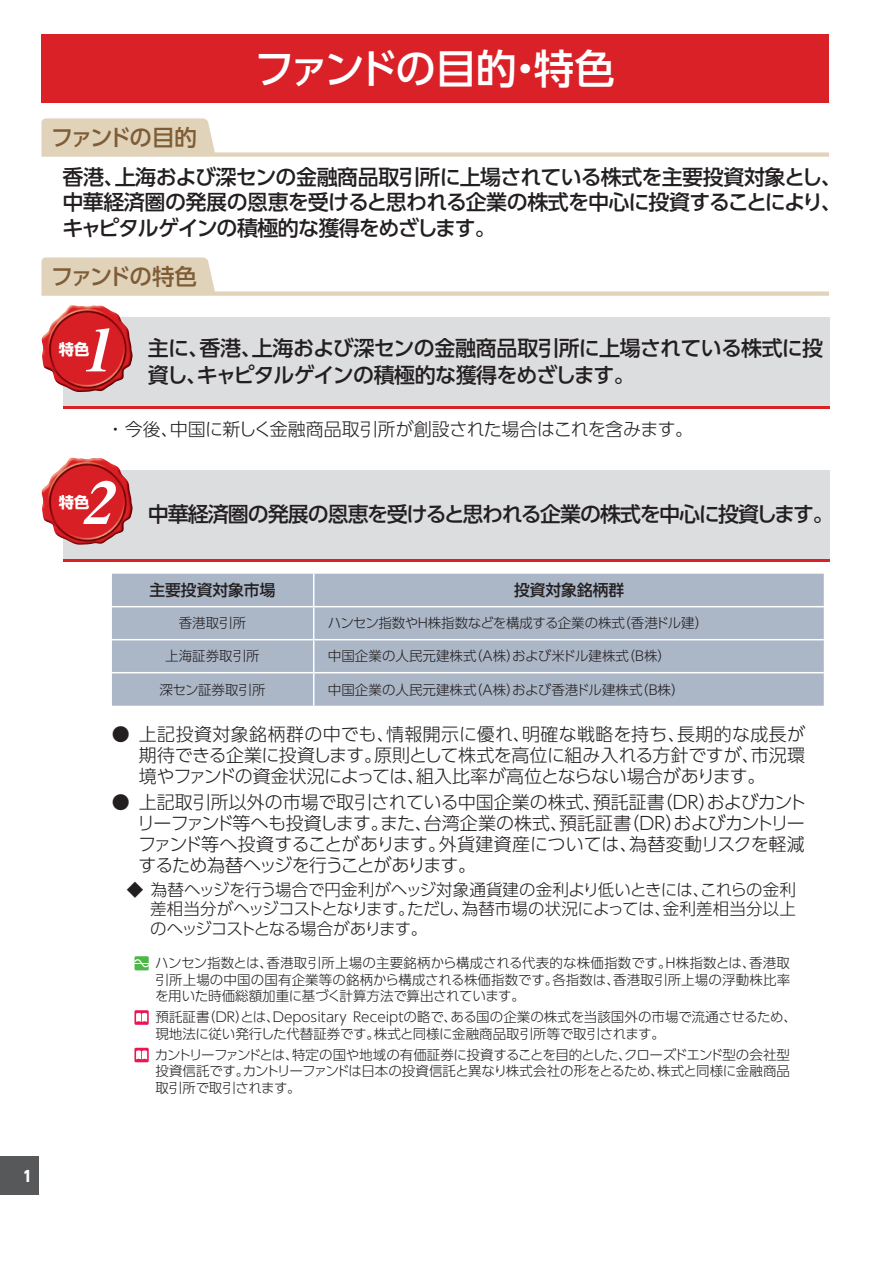
<style>
.page{position:relative;width:893px;height:1263px;background:#fff}
.page>*{position:absolute;margin:0;border:0;box-sizing:border-box;transform-origin:0 0}
.t1{font:italic 58.5px "Midashi Min Pr 5 MA31";color:#fff;scale:1.04 1}
.t2{font:500 40.5px "UD Shin Go Pro";letter-spacing:-.06em;color:#fff}
.t3{font:500 22.5px "UD Shin Go Pro";letter-spacing:-.095em;color:#7e5d36}
.t4{font:500 21px/25.5px "UD Shin Go Pro";letter-spacing:-.05em;color:#231f20;text-align:justify}
.t5{font:300 18px/21px "UD Shin Go Pro";letter-spacing:-.025em;color:#231f20;text-align:justify}
.t6{font:300 16.5px/19.5px "UD Shin Go Pro";letter-spacing:-.035em;color:#231f20;text-align:justify}
.t7{font:500 15.75px "UD Shin Go Pro";color:#231f20}
.t8{font:700 15.3px "UD Shin Go Pro";color:#fff}
.t9{font:800 15px "UD Shin Go Pro";color:#fff;scale:.9 1}
.t10{font:300 13.5px/16.5px "UD Shin Go Pro";color:#231f20;text-align:justify}
.t11{font:300 13.5px "UD Shin Go Pro";letter-spacing:-.035em;color:#231f20}
</style>
<div class="page">
<div style="left:0;top:1157px;width:38px;height:38px;background:#57585a"></div>
<div style="left:41px;top:35px;width:788px;height:68px;background:#da2128"></div>
<svg style="left:41px;top:118px;width:788px;height:39px"></svg>
<svg style="left:41px;top:257px;width:788px;height:39px"></svg>
<div style="left:63px;top:318px;width:766px;height:91px;background:#dcdddf"></div>
<hr style="left:63px;top:406px;width:766px;height:3px;background:#da2128">
<img style="left:41px;top:305px;width:92px;height:87px">
<div style="left:63px;top:470px;width:766px;height:92px;background:#dcdddf"></div>
<hr style="left:63px;top:559px;width:766px;height:3px;background:#da2128">
<img style="left:41px;top:458px;width:92px;height:87px">
<div style="left:112px;top:574px;width:712px;height:132px;background:#abb6c7"></div>
<hr style="left:313px;top:574px;width:1px;height:32px;background:#fff">
<hr style="left:112px;top:606px;width:202px;height:1px;background:#fff">
<hr style="left:314px;top:606px;width:510px;height:1px;background:#fff">
<hr style="left:313px;top:607px;width:1px;height:32px;background:#fff">
<hr style="left:112px;top:639px;width:202px;height:1px;background:#fff">
<hr style="left:314px;top:639px;width:510px;height:1px;background:#fff">
<hr style="left:313px;top:640px;width:1px;height:32px;background:#fff">
<hr style="left:112px;top:672px;width:202px;height:1px;background:#fff">
<hr style="left:314px;top:672px;width:510px;height:1px;background:#fff">
<hr style="left:313px;top:673px;width:1px;height:33px;background:#fff">
<div style="left:135px;top:956px;width:14px;height:14px;background:#4cb848"></div>
<svg style="left:135px;top:959px;width:14px;height:8px"></svg>
<div style="left:134px;top:1010px;width:15px;height:15px;background:#ed1450"></div>
<svg style="left:136px;top:1013px;width:11px;height:9px"></svg>
<svg style="left:134px;top:1048px;width:15px;height:14px"></svg>
<svg style="left:136px;top:1050px;width:11px;height:9px"></svg>
<h2 class="t2" style="left:254px;top:36px;width:362px">ファンドの目的・特色</h2>
<h3 class="t3" style="left:51px;top:119px;width:147px">ファンドの目的</h3>
<h3 class="t4" style="left:62px;top:164px;width:781px">香港、上海および深センの金融商品取引所に上場されている株式を主要投資対象とし、中華経済圏の発展の恩恵を受けると思われる企業の株式を中心に投資することにより、キャピタルゲインの積極的な獲得をめざします。</h3>
<h3 class="t3" style="left:51px;top:258px;width:148px">ファンドの特色</h3>
<h1 class="t1" style="left:80px;top:304px;width:49px">1</h1>
<h3 class="t4" style="left:148px;top:334px;width:677px;line-height:27px">主に、香港、上海および深センの金融商品取引所に上場されている株式に投資し、キャピタルゲインの積極的な獲得をめざします。</h3>
<h3 class="t5" style="left:106px;top:418px;width:588px">・ 今後、中国に新しく金融商品取引所が創設された場合はこれを含みます。</h3>
<p class="t8" style="left:59px;top:337px;width:32px">特色</p>
<h1 class="t1" style="left:80px;top:457px;width:49px">2</h1>
<p class="t8" style="left:59px;top:489px;width:32px">特色</p>
<h3 class="t4" style="left:148px;top:501px;width:688px">中華経済圏の発展の恩恵を受けると思われる企業の株式を中心に投資します。</h3>
<p class="t7" style="left:149px;top:577px;width:127px">主要投資対象市場</p>
<p class="t7" style="left:514px;top:577px;width:112px">投資対象銘柄群</p>
<p class="t10" style="left:179px;top:614px;width:69px">香港取引所</p>
<p class="t11" style="left:328px;top:612px;width:382px">ハンセン指数やＨ株指数などを構成する企業の株式（香港ドル建）</p>
<p class="t10" style="left:165px;top:647px;width:96px">上海証券取引所</p>
<p class="t10" style="left:328px;top:647px;width:345px">中国企業の人民元建株式（Ａ株）および米ドル建株式（Ｂ株）</p>
<p class="t10" style="left:159px;top:681px;width:108px">深セン証券取引所</p>
<p class="t10" style="left:328px;top:681px;width:358px">中国企業の人民元建株式（Ａ株）および香港ドル建株式（Ｂ株）</p>
<h3 class="t5" style="left:139px;top:723px;width:668px;text-indent:-27px">● 上記投資対象銘柄群の中でも、情報開示に優れ、明確な戦略を持ち、長期的な成長が期待できる企業に投資します。原則として株式を高位に組み入れる方針ですが、市況環境やファンドの資金状況によっては、組入比率が高位とならない場合があります。</h3>
<h3 class="t5" style="left:137px;top:791px;width:671px;text-indent:-25px">● 上記取引所以外の市場で取引されている中国企業の株式、預託証書（ＤＲ）およびカントリーファンド等へも投資します。また、台湾企業の株式、預託証書（ＤＲ）およびカントリーファンド等へ投資することがあります。外貨建資産については、為替変動リスクを軽減するため為替ヘッジを行うことがあります。</h3>
<p class="t6" style="left:150px;top:879px;width:647px;text-indent:-23px">◆ 為替ヘッジを行う場合で円金利がヘッジ対象通貨建の金利より低いときには、これらの金利差相当分がヘッジコストとなります。ただし、為替市場の状況によっては、金利差相当分以上のヘッジコストとなる場合があります。</p>
<p class="t10" style="left:155px;top:954px;width:637px">ハンセン指数とは、香港取引所上場の主要銘柄から構成される代表的な株価指数です。Ｈ株指数とは、香港取引所上場の中国の国有企業等の銘柄から構成される株価指数です。各指数は、香港取引所上場の浮動株比率を用いた時価総額加重に基づく計算方法で算出されています。</p>
<p class="t10" style="left:155px;top:1008px;width:643px">預託証書（ＤＲ）とは、Depositary Receiptの略で、ある国の企業の株式を当該国外の市場で流通させるため、現地法に従い発行した代替証券です。株式と同様に金融商品取引所等で取引されます。</p>
<p class="t10" style="left:155px;top:1046px;width:637px">カントリーファンドとは、特定の国や地域の有価証券に投資することを目的とした、クローズドエンド型の会社型投資信託です。カントリーファンドは日本の投資信託と異なり株式会社の形をとるため、株式と同様に金融商品取引所で取引されます。</p>
<p class="t9" style="left:23px;top:1163px;width:11px">1</p>
</div>
